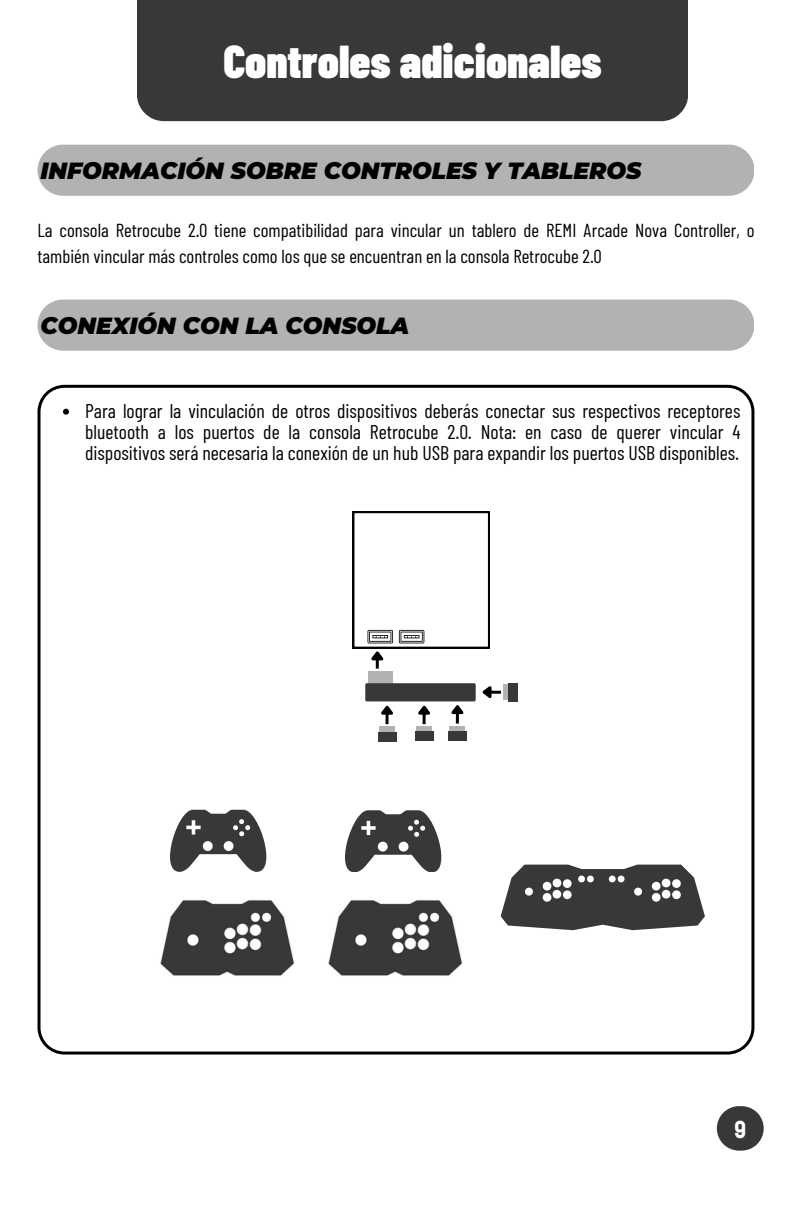
<style>
.page{position:relative;width:792px;height:1224px;background:#fff}
.page>*{position:absolute;margin:0;border:0;box-sizing:border-box;transform-origin:0 0}
.t1{font:900 46px "Barlow Condensed";color:#fff}
.t2{font:700 26.4px "Roundkey";color:#fff}
.t3{font:italic 900 23.2px "Montserrat";color:#000}
.t4{font:19.8px/21px "Barlow Condensed";color:#000;text-align:justify}
.t5{font:18.8px/25.4px "Barlow Condensed";color:#000}
</style>
<div class="page">
<div style="left:137px;top:0;width:551px;height:121px;background:#383838"></div>
<div style="left:38px;top:145px;width:716px;height:51px;background:#b3b2b2"></div>
<div style="left:38px;top:300px;width:716px;height:51px;background:#b3b2b2"></div>
<svg style="left:38px;top:385px;width:716px;height:670px"></svg>
<svg style="left:63px;top:409px;width:6px;height:6px"></svg>
<svg style="left:158px;top:810px;width:120px;height:61px"></svg>
<svg style="left:333px;top:810px;width:120px;height:62px"></svg>
<div style="left:368px;top:671px;width:25px;height:17px;background:#b2b2b2"></div>
<div style="left:365px;top:683px;width:111px;height:18px;background:#383838;border-radius:2px"></div>
<svg style="left:501px;top:865px;width:204px;height:65px"></svg>
<svg style="left:353px;top:512px;width:136px;height:157px"></svg>
<div style="left:379px;top:727px;width:15px;height:7px;background:#b2b2b2"></div>
<div style="left:378px;top:732px;width:18px;height:9px;background:#383838"></div>
<svg style="left:378px;top:702px;width:20px;height:22px"></svg>
<svg style="left:416px;top:726px;width:15px;height:6px"></svg>
<div style="left:415px;top:732px;width:18px;height:9px;background:#383838"></div>
<svg style="left:415px;top:702px;width:20px;height:22px"></svg>
<svg style="left:450px;top:726px;width:15px;height:6px"></svg>
<div style="left:448px;top:732px;width:19px;height:9px;background:#383838"></div>
<svg style="left:449px;top:702px;width:19px;height:22px"></svg>
<div style="left:503px;top:685px;width:8px;height:15px;background:#b2b2b2"></div>
<div style="left:508px;top:683px;width:10px;height:18px;background:#383838"></div>
<svg style="left:479px;top:682px;width:22px;height:19px"></svg>
<img style="left:158px;top:893px;width:138px;height:90px">
<svg style="left:717px;top:1106px;width:47px;height:45px"></svg>
<img style="left:325px;top:893px;width:138px;height:90px">
<p class="t1" style="left:223px;top:32px;width:380px">Controles adicionales</p>
<h1 class="t3" style="left:40px;top:157px;width:603px">INFORMACIÓN SOBRE CONTROLES Y TABLEROS</h1>
<p class="t5" style="left:38px;top:217px;width:718px">La consola Retrocube 2.0 tiene compatibilidad para vincular un tablero de REMI Arcade Nova Controller, o también vincular más controles como los que se encuentran en la consola Retrocube 2.0</p>
<h2 class="t3" style="left:40px;top:312px;width:370px">CONEXIÓN CON LA CONSOLA</h2>
<p class="t4" style="left:85px;top:399px;width:657px">Para lograr la vinculación de otros dispositivos deberás conectar sus respectivos receptores bluetooth a los puertos de la consola Retrocube 2.0. Nota: en caso de querer vincular 4 dispositivos será necesaria la conexión de un hub USB para expandir los puertos USB disponibles.</p>
<p class="t2" style="left:735px;top:1115px;width:13px">9</p>
</div>
